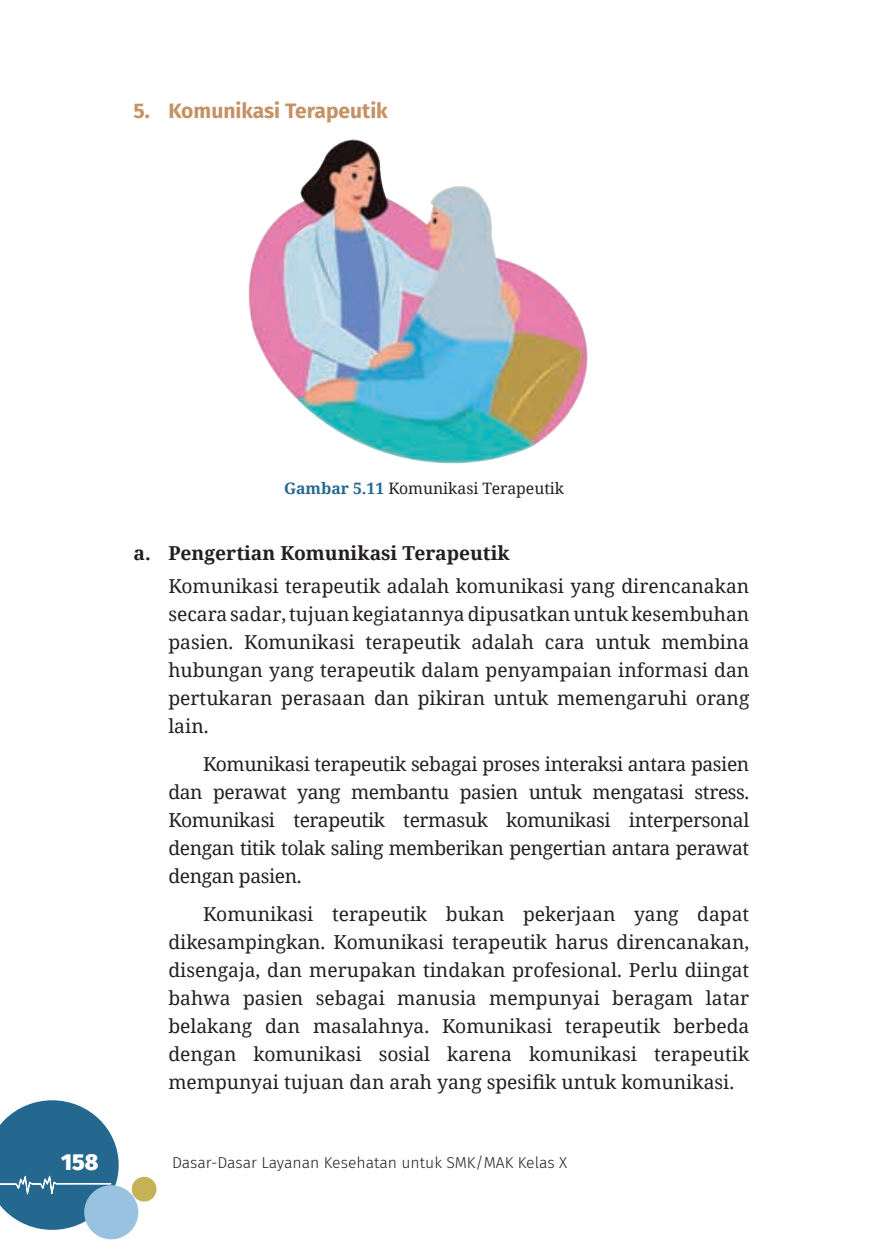
<style>
.page{position:relative;width:873px;height:1240px;background:#fff}
.page>*{position:absolute;margin:0;border:0;box-sizing:border-box;transform-origin:0 0}
.t1{font:900 22.75px "Fira Sans";color:#fff}
.t2{font:700 21px "Fira Sans";color:#c49264}
.t3{font:19.25px/28px "Noto Serif";color:#231f20;text-align:justify}
.t4{font:700 19.25px "Noto Serif";color:#231f20}
.t5{font:300 15.75px "Fira Sans";color:#231f20}
.t6{font:15.75px "Noto Serif";color:#231f20}
.s1{font-weight:700;color:#25688f}
</style>
<div class="page">
<div style="left:84px;top:1184px;width:54px;height:54px;background:#98c2df;border-radius:50%"></div>
<div style="left:132px;top:1176px;width:24px;height:25px;background:#c5b256;border-radius:50%"></div>
<svg style="left:0;top:1100px;width:119px;height:129px"></svg>
<img style="left:248px;top:139px;width:340px;height:325px">
<p class="t2" style="left:133px;top:93px;width:256px">5. Komunikasi Terapeutik</p>
<p class="t6" style="left:284px;top:477px;width:281px"><span class="s1">Gambar 5.11</span> Komunikasi Terapeutik</p>
<p class="t4" style="left:133px;top:539px;width:377px">a. Pengertian Komunikasi Terapeutik</p>
<p class="t3" style="left:168px;top:571px;width:582px">Komunikasi terapeutik adalah komunikasi yang direncanakan secara sadar, tujuan kegiatannya dipusatkan untuk kesembuhan pasien. Komunikasi terapeutik adalah cara untuk membina hubungan yang terapeutik dalam penyampaian informasi dan pertukaran perasaan dan pikiran untuk memengaruhi orang lain.</p>
<p class="t3" style="left:168px;top:749px;width:582px;text-indent:35px">Komunikasi terapeutik sebagai proses interaksi antara pasien dan perawat yang membantu pasien untuk mengatasi stress.<br>Komunikasi terapeutik termasuk komunikasi interpersonal dengan titik tolak saling memberikan pengertian antara perawat dengan pasien.</p>
<p class="t3" style="left:168px;top:899px;width:582px;text-indent:35px">Komunikasi terapeutik bukan pekerjaan yang dapat dikesampingkan. Komunikasi terapeutik harus direncanakan, disengaja, dan merupakan tindakan profesional. Perlu diingat bahwa pasien sebagai manusia mempunyai beragam latar belakang dan masalahnya. Komunikasi terapeutik berbeda dengan komunikasi sosial karena komunikasi terapeutik mempunyai tujuan dan arah yang spesifik untuk komunikasi.</p>
<p class="t1" style="left:61px;top:1141px;width:39px">158</p>
<p class="t5" style="left:172px;top:1150px;width:396px">Dasar-Dasar Layanan Kesehatan untuk SMK/MAK Kelas X</p>
</div>
